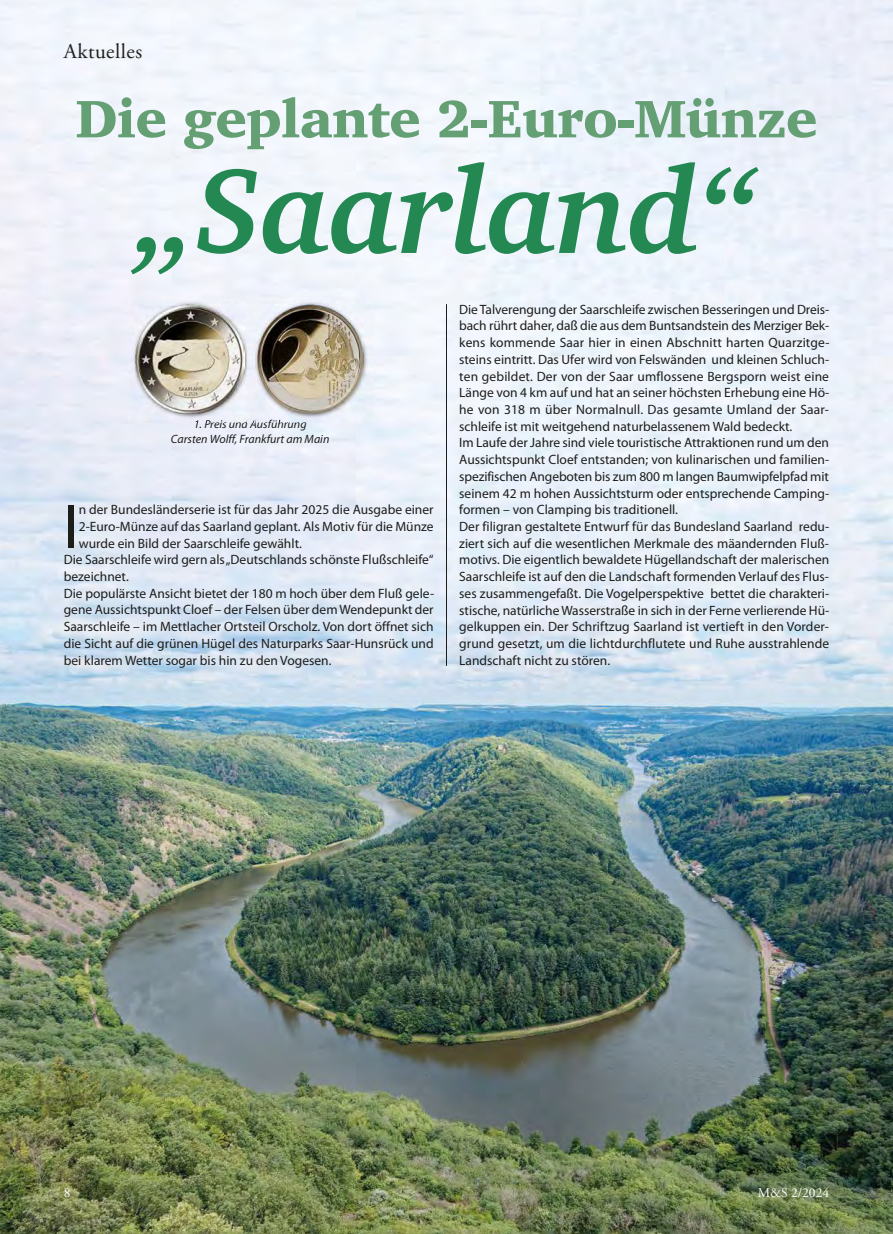
<style>
.page{position:relative;width:893px;height:1234px;background:#fff}
.page>*{position:absolute;margin:0;border:0;box-sizing:border-box;transform-origin:0 0}
.t1{font:italic 700 123px "Charter";letter-spacing:-.015em;color:#248852}
.t2{font:63px "Myriad Pro";color:#1d1d1b}
.t3{font:900 54px "Charter";letter-spacing:-.015em;color:#659f74}
.t4{font:21px "Adobe Garamond Pro";letter-spacing:.025em;color:#1d1d1b}
.t5{font:13.5px/16.6px "Myriad Pro";color:#1d1d1b}
.t6{font:13.5px "Adobe Garamond Pro";color:#fff}
.t7{font:italic 12px/14.4px "Myriad Pro";color:#1d1d1b;text-align:center}
</style>
<div class="page">
<img style="left:0;top:0;width:893px;height:1233px">
<hr style="left:446px;top:304px;width:1px;height:361px;background:#1d1d1b">
<img style="left:128px;top:297px;width:246px;height:126px">
<img style="left:196px;top:420px;width:52px;height:3px">
<img style="left:136px;top:304px;width:109px;height:110px">
<img style="left:254px;top:419px;width:52px;height:4px">
<svg style="left:248px;top:420px;width:6px;height:3px"></svg>
<img style="left:256px;top:304px;width:108px;height:110px">
<h3 class="t4" style="left:64px;top:43px;width:80px">Aktuelles</h3>
<h3 class="t3" style="left:76px;top:87px;width:743px">Die geplante 2-Euro-Münze</h3>
<h1 class="t1" style="left:137px;top:138px;width:620px">„Saarland“</h1>
<p class="t7" style="left:171px;top:418px;width:160px">1. Preis und Ausführung<br>Carsten Wolff, Frankfurt am Main</p>
<h2 class="t2" style="left:64px;top:503px;width:17px">I</h2>
<p class="t5" style="left:79px;top:502px;width:356px">n der Bundesländerserie ist für das Jahr 2025 die Ausgabe einer</p>
<p class="t5" style="left:79px;top:519px;width:356px">2-Euro-Münze auf das Saarland geplant. Als Motiv für die Münze</p>
<p class="t5" style="left:79px;top:535px;width:225px">wurde ein Bild der Saarschleife gewählt.</p>
<p class="t5" style="left:64px;top:552px;width:371px">Die Saarschleife wird gern als „Deutschlands schönste Flußschleife“</p>
<p class="t5" style="left:64px;top:569px;width:67px">bezeichnet.</p>
<p class="t5" style="left:64px;top:586px;width:372px">Die populärste Ansicht bietet der 180 m hoch über dem Fluß gele-</p>
<p class="t5" style="left:64px;top:602px;width:371px">gene Aussichtspunkt Cloef – der Felsen über dem Wendepunkt der</p>
<p class="t5" style="left:64px;top:619px;width:371px">Saarschleife – im Mettlacher Ortsteil Orscholz. Von dort öffnet sich</p>
<p class="t5" style="left:64px;top:636px;width:371px">die Sicht auf die grünen Hügel des Naturparks Saar-Hunsrück und</p>
<p class="t5" style="left:64px;top:652px;width:269px">bei klarem Wetter sogar bis hin zu den Vogesen.</p>
<p class="t5" style="left:459px;top:302px;width:372px">Die Talverengung der Saarschleife zwischen Besseringen und Dreis&shy;bach rührt daher, daß die aus dem Buntsandstein des Merziger Bek&shy;kens kommende Saar hier in einen Abschnitt harten Quarzitge&shy;steins eintritt. Das Ufer wird von Felswänden und kleinen Schluch&shy;ten gebildet. Der von der Saar umflossene Bergsporn weist eine Länge von 4 km auf und hat an seiner höchsten Erhebung eine Hö&shy;he von 318 m über Normalnull. Das gesamte Umland der Saar - schleife ist mit weitgehend naturbelassenem Wald bedeckt.<br>Im Laufe der Jahre sind viele touristische Attraktionen rund um den Aussichtspunkt Cloef entstanden; von kulinarischen und familien&shy;spezifischen Angeboten bis zum 800 m langen Baumwipfelpfad mit seinem 42 m hohen Aussichtsturm oder entsprechende Camping&shy;formen – von Clamping bis traditionell.<br>Der filigran gestaltete Entwurf für das Bundesland Saarland redu&shy;ziert sich auf die wesentlichen Merkmale des mäandernden Fluß&shy;motivs. Die eigentlich bewaldete Hügellandschaft der malerischen Saarschleife ist auf den die Landschaft formenden Verlauf des Flus&shy;ses zusammengefaßt. Die Vogelperspektive bettet die charakteri&shy;stische, natürliche Wasserstraße in sich in der Ferne verlierende Hü&shy;gelkuppen ein. Der Schriftzug Saarland ist vertieft in den Vorder&shy;grund gesetzt, um die lichtdurchflutete und Ruhe ausstrahlende Landschaft nicht zu stören.</p>
<p class="t6" style="left:64px;top:1186px;width:8px">8</p>
<p class="t6" style="left:758px;top:1186px;width:73px">M&amp;S 2/2024</p>
</div>
